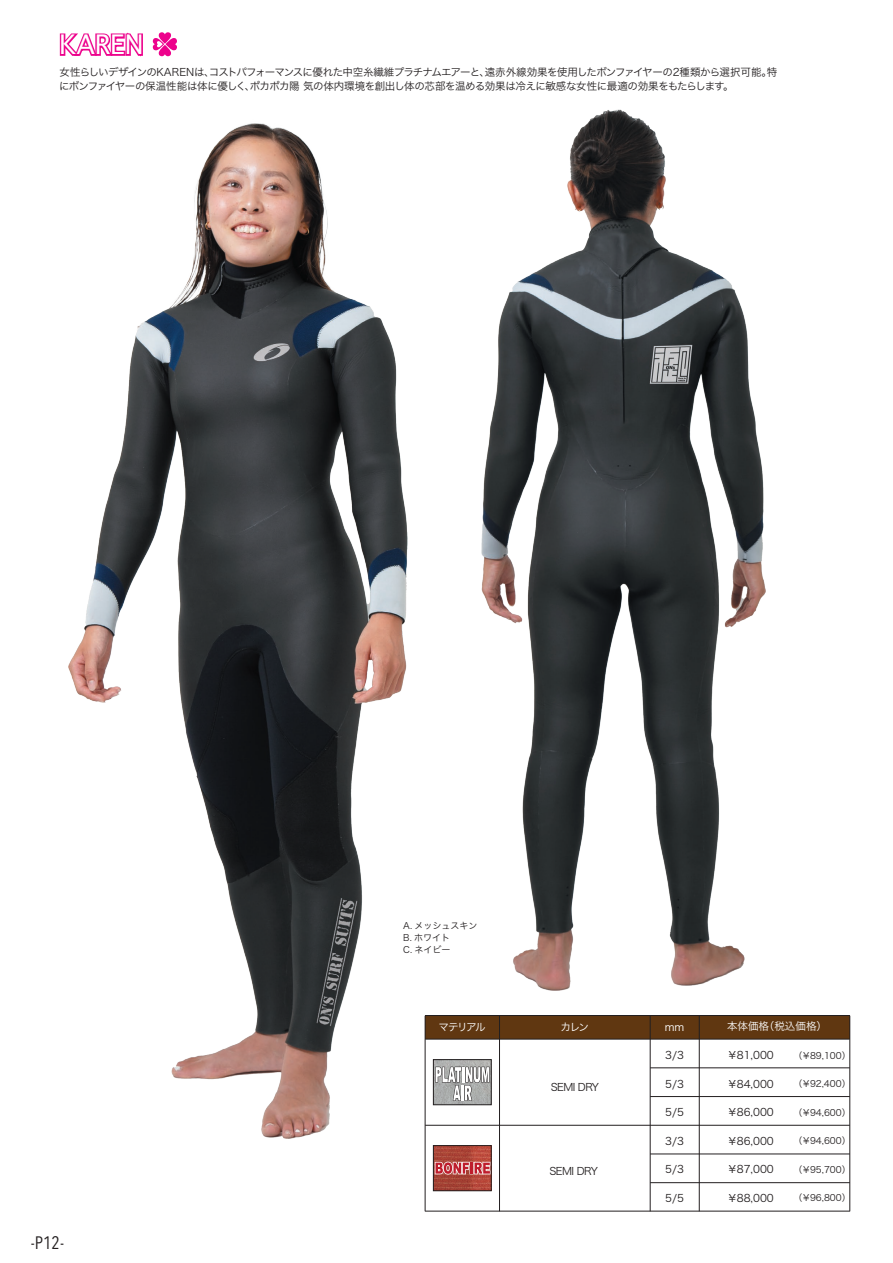
<style>
.page{position:relative;width:893px;height:1263px;background:#fff}
.page>*{position:absolute;margin:0;border:0;box-sizing:border-box;transform-origin:0 0}
.t1{font:25.5px "Geneva";color:#fff}
.t2{font:18px "Avenir Next Condensed";color:#231f20}
.t3{font:10.5px/13.5px "Hira Kaku Pro N W3";letter-spacing:-.04em;color:#231f20}
.t4{font:10.5px "Hira Kaku Pro N W3";color:#fff}
.t5{font:9px/12px "Hira Kaku Pro N W3";color:#231f20}
</style>
<div class="page">
<svg style="left:59px;top:32px;width:84px;height:25px"></svg>
<div style="left:425px;top:1015px;width:425px;height:24px;background:#603711"></div>
<hr style="left:425px;top:1039px;width:425px;height:1px;background:#231f20">
<hr style="left:650px;top:1067px;width:200px;height:1px;background:#231f20">
<hr style="left:650px;top:1154px;width:200px;height:1px;background:#231f20">
<hr style="left:650px;top:1182px;width:200px;height:1px;background:#231f20">
<hr style="left:650px;top:1096px;width:200px;height:1px;background:#231f20">
<hr style="left:425px;top:1015px;width:425px;height:1px;background:#231f20">
<hr style="left:425px;top:1125px;width:425px;height:1px;background:#231f20">
<hr style="left:425px;top:1211px;width:425px;height:1px;background:#231f20">
<hr style="left:499px;top:1016px;width:1px;height:195px;background:#231f20">
<hr style="left:650px;top:1016px;width:1px;height:195px;background:#231f20">
<hr style="left:699px;top:1016px;width:1px;height:195px;background:#231f20">
<hr style="left:849px;top:1016px;width:1px;height:195px;background:#231f20">
<hr style="left:425px;top:1016px;width:1px;height:195px;background:#231f20">
<img style="left:435px;top:1061px;width:55px;height:42px">
<svg style="left:435px;top:1067px;width:55px;height:34px"></svg>
<div style="left:433px;top:1059px;width:59px;height:46px;border:1px solid #231f20"></div>
<img style="left:435px;top:1147px;width:55px;height:42px">
<svg style="left:435px;top:1162px;width:55px;height:12px"></svg>
<div style="left:433px;top:1145px;width:59px;height:46px;border:1px solid #231f20"></div>
<img style="left:481px;top:110px;width:284px;height:880px">
<img style="left:69px;top:123px;width:338px;height:1015px">
<svg style="left:153px;top:32px;width:24px;height:24px"></svg>
<h1 class="t1" style="left:60px;top:31px;width:85px">KAREN</h1>
<p class="t3" style="left:59px;top:65px;width:720px">女性らしいデザインのKARENは、コストパフォーマンスに優れた中空糸繊維プラチナムエアーと、遠赤外線効果を使用したボンファイヤーの2種類から選択可能。特にボンファイヤーの保温性能は体に優しく、ポカポカ陽 気の体内環境を創出し体の芯部を温める効果は冷えに敏感な女性に最適の効果をもたらします。</p>
<p class="t5" style="left:403px;top:919px;width:76px">A. メッシュスキン<br>B. ホワイト<br>C. ネイビー</p>
<h2 class="t2" style="left:31px;top:1227px;width:35px">-P12-</h2>
<p class="t4" style="left:438px;top:1018px;width:49px">マテリアル</p>
<p class="t4" style="left:561px;top:1018px;width:30px">カレン</p>
<p class="t4" style="left:665px;top:1017px;width:21px">mm</p>
<p class="t4" style="left:727px;top:1017px;width:102px">本体価格（税込価格）</p>
<p class="t3" style="left:665px;top:1048px;width:20px">3/3</p>
<p class="t3" style="left:665px;top:1076px;width:20px">5/3</p>
<p class="t3" style="left:665px;top:1105px;width:20px">5/5</p>
<p class="t3" style="left:665px;top:1133px;width:20px">3/3</p>
<p class="t3" style="left:665px;top:1162px;width:20px">5/3</p>
<p class="t3" style="left:665px;top:1190px;width:20px">5/5</p>
<p class="t3" style="left:727px;top:1048px;width:48px">￥81,000</p>
<p class="t3" style="left:727px;top:1076px;width:48px">￥84,000</p>
<p class="t3" style="left:727px;top:1105px;width:48px">￥86,000</p>
<p class="t3" style="left:727px;top:1133px;width:48px">￥86,000</p>
<p class="t3" style="left:727px;top:1162px;width:48px">￥87,000</p>
<p class="t3" style="left:727px;top:1190px;width:48px">￥88,000</p>
<p class="t5" style="left:793px;top:1049px;width:59px">（￥89,100）</p>
<p class="t5" style="left:793px;top:1077px;width:59px">（￥92,400）</p>
<p class="t5" style="left:793px;top:1106px;width:59px">（￥94,600）</p>
<p class="t5" style="left:793px;top:1134px;width:59px">（￥94,600）</p>
<p class="t5" style="left:793px;top:1163px;width:59px">（￥95,700）</p>
<p class="t5" style="left:793px;top:1191px;width:59px">（￥96,800）</p>
<p class="t3" style="left:551px;top:1079px;width:50px">SEMI DRY</p>
<p class="t3" style="left:549px;top:1163px;width:50px">SEMI DRY</p>
</div>
